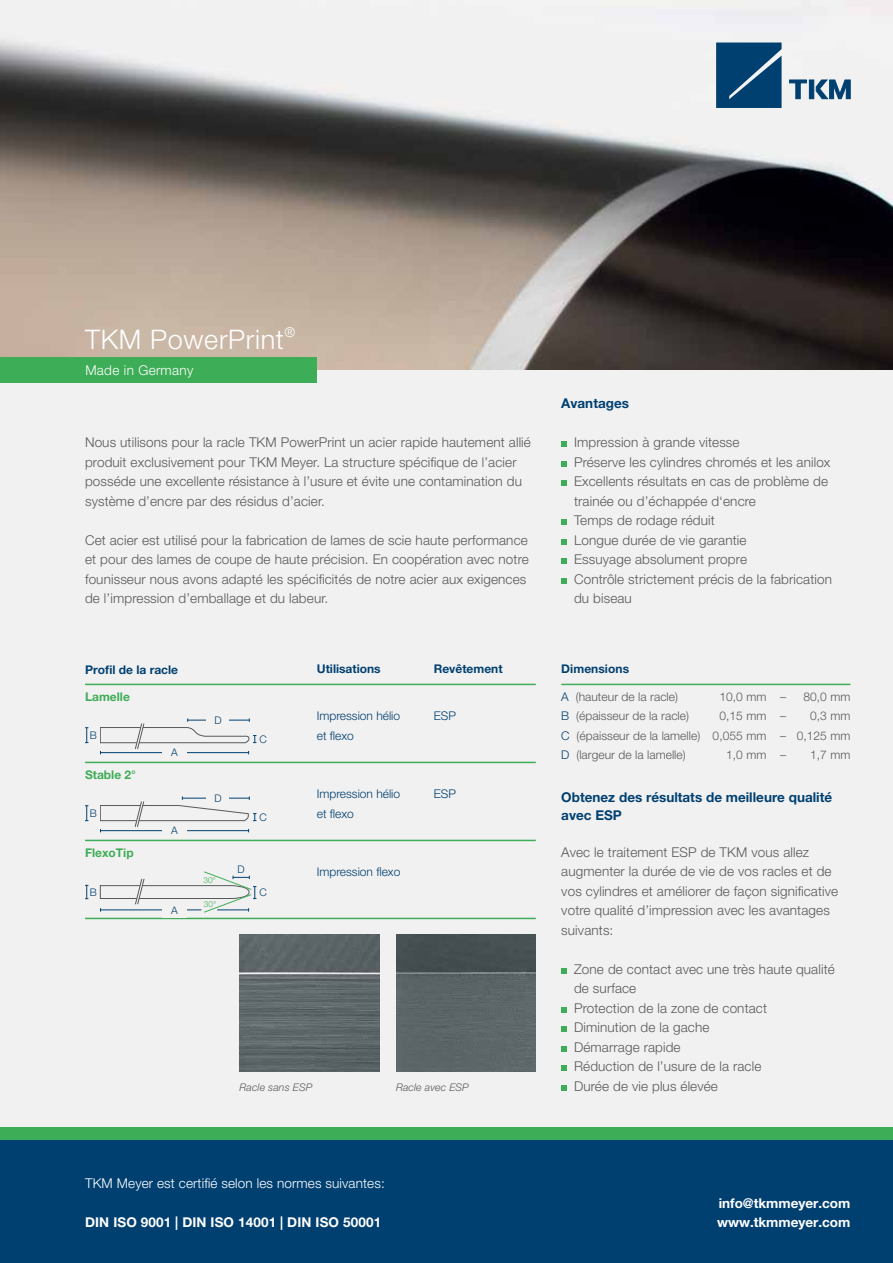
<style>
.page{position:relative;width:893px;height:1263px;background:#fff}
.page>*{position:absolute;margin:0;border:0;box-sizing:border-box;transform-origin:0 0}
.t1{font:300 27px "Helvetica Neue LT Pro";letter-spacing:.025em;color:#fff}
.t2{font:300 13.5px/19.5px "Helvetica Neue LT Pro";letter-spacing:.01em;color:#58595b}
.t3{font:700 13.5px/19.5px "Helvetica Neue LT Pro";letter-spacing:.005em;color:#fff}
.t4{font:300 13.5px "Helvetica Neue LT Pro";letter-spacing:.01em;color:#fff}
.t5{font:700 13.5px/18px "Helvetica Neue LT Pro";color:#004071}
.t6{font:300 12px/19.5px "Helvetica Neue LT Pro";letter-spacing:.005em;color:#58595b;text-align:right}
.t7{font:300 12px/19.5px "Helvetica Neue LT Pro";color:#004071}
.t8{font:700 12px "Helvetica Neue LT Pro";color:#004071}
.t9{font:700 12px "Helvetica Neue LT Pro";color:#3ead57}
.t10{font:italic 300 10.5px "Helvetica Neue LT Pro";letter-spacing:.01em;color:#58595b}
.t11{font:300 10.5px "Helvetica Neue LT Pro";color:#004071}
.t12{font:300 8.25px "Helvetica Neue LT Pro";color:#3ead57}
.s1{color:#004071}
</style>
<div class="page">
<div style="left:0;top:370px;width:893px;height:757px;background:#f2f1f1"></div>
<div style="left:0;top:1140px;width:893px;height:123px;background:#004071"></div>
<div style="left:0;top:1127px;width:893px;height:13px;background:#3ead57"></div>
<img style="left:0;top:0;width:893px;height:370px">
<svg style="left:716px;top:43px;width:66px;height:65px;background:#104c79"></svg>
<svg style="left:789px;top:80px;width:61px;height:19px"></svg>
<svg style="left:561px;top:441px;width:6px;height:6px"></svg>
<svg style="left:561px;top:461px;width:6px;height:6px"></svg>
<svg style="left:561px;top:480px;width:6px;height:6px"></svg>
<svg style="left:561px;top:519px;width:6px;height:6px"></svg>
<svg style="left:561px;top:539px;width:6px;height:6px"></svg>
<svg style="left:561px;top:558px;width:6px;height:6px"></svg>
<svg style="left:561px;top:578px;width:6px;height:6px"></svg>
<hr style="left:85px;top:684px;width:451px;height:1px;background:#3ead57">
<hr style="left:85px;top:762px;width:451px;height:1px;background:#3ead57">
<hr style="left:85px;top:840px;width:451px;height:1px;background:#3ead57">
<hr style="left:85px;top:918px;width:451px;height:1px;background:#3ead57">
<div style="left:162px;top:749px;width:25px;height:11px;background:#f3f2f1"></div>
<div style="left:207px;top:716px;width:22px;height:11px;background:#f3f2f1"></div>
<div style="left:260px;top:731px;width:9px;height:16px;background:#f3f2f1"></div>
<svg style="left:100px;top:718px;width:156px;height:36px"></svg>
<svg style="left:85px;top:727px;width:3px;height:16px"></svg>
<div style="left:90px;top:727px;width:9px;height:16px;background:#f3f2f1"></div>
<hr style="left:561px;top:684px;width:289px;height:1px;background:#3ead57">
<div style="left:162px;top:827px;width:25px;height:11px;background:#f3f2f1"></div>
<div style="left:207px;top:794px;width:22px;height:11px;background:#f3f2f1"></div>
<div style="left:260px;top:809px;width:9px;height:16px;background:#f3f2f1"></div>
<svg style="left:100px;top:796px;width:156px;height:36px"></svg>
<svg style="left:85px;top:805px;width:3px;height:16px"></svg>
<div style="left:90px;top:805px;width:9px;height:16px;background:#f3f2f1"></div>
<div style="left:162px;top:906px;width:25px;height:11px;background:#f3f2f1"></div>
<div style="left:260px;top:886px;width:9px;height:13px;background:#f3f2f1"></div>
<svg style="left:85px;top:885px;width:3px;height:14px"></svg>
<div style="left:90px;top:885px;width:9px;height:14px;background:#f3f2f1"></div>
<svg style="left:100px;top:871px;width:156px;height:42px"></svg>
<svg style="left:561px;top:968px;width:6px;height:6px"></svg>
<svg style="left:561px;top:1007px;width:6px;height:6px"></svg>
<svg style="left:561px;top:1026px;width:6px;height:6px"></svg>
<svg style="left:561px;top:1046px;width:6px;height:6px"></svg>
<svg style="left:561px;top:1065px;width:6px;height:6px"></svg>
<svg style="left:561px;top:1085px;width:6px;height:6px"></svg>
<img style="left:397px;top:935px;width:139px;height:137px">
<img style="left:240px;top:935px;width:139px;height:137px">
<div style="left:0;top:357px;width:317px;height:26px;background:#3ead57"></div>
<h1 class="t1" style="left:85px;top:323px;width:212px">TKM PowerPrint<sup>®</sup></h1>
<p class="t4" style="left:85px;top:362px;width:110px">Made in Germany</p>
<p class="t2" style="left:85px;top:432px;width:447px">Nous utilisons pour la racle TKM PowerPrint un acier rapide hautement allié produit exclusivement pour TKM Meyer. La structure spécifique de l’acier posséde une excellente résistance à l’usure et évite une contamination du système d’encre par des résidus d’acier.</p>
<p class="t2" style="left:85px;top:530px;width:445px">Cet acier est utilisé pour la fabrication de lames de scie haute performance et pour des lames de coupe de haute précision. En coopération avec notre founisseur nous avons adapté les spécificités de notre acier aux exigences de l’impression d’emballage et du labeur.</p>
<p class="t8" style="left:85px;top:662px;width:95px">Profil de la racle</p>
<p class="t9" style="left:85px;top:689px;width:46px">Lamelle</p>
<p class="t11" style="left:90px;top:729px;width:9px">B</p>
<p class="t9" style="left:85px;top:767px;width:53px">Stable 2°</p>
<p class="t11" style="left:171px;top:746px;width:8px">A</p>
<p class="t11" style="left:214px;top:714px;width:9px">D</p>
<p class="t11" style="left:260px;top:733px;width:9px">C</p>
<p class="t8" style="left:317px;top:662px;width:65px">Utilisations</p>
<p class="t7" style="left:317px;top:706px;width:85px">Impression hélio et flexo</p>
<p class="t8" style="left:434px;top:662px;width:70px">Revêtement</p>
<p class="t7" style="left:434px;top:706px;width:24px">ESP</p>
<p class="t5" style="left:561px;top:394px;width:69px">Avantages</p>
<p class="t2" style="left:574px;top:432px;width:260px">Impression à grande vitesse<br>Préserve les cylindres chromés et les anilox<br>Excellents résultats en cas de problème de trainée ou d’échappée d‘encre<br>Temps de rodage réduit<br>Longue durée de vie garantie<br>Essuyage absolument propre<br>Contrôle strictement précis de la fabrication du biseau</p>
<p class="t8" style="left:561px;top:662px;width:69px">Dimensions</p>
<p class="t6" style="left:561px;top:687px;width:140px;text-align:left"><span class="s1">A</span> (hauteur de la racle)<br><span class="s1">B</span> (épaisseur de la racle)<br><span class="s1">C</span> (épaisseur de la lamelle)<br><span class="s1">D</span> (largeur de la lamelle)</p>
<p class="t6" style="left:713px;top:687px;width:55px">10,0 mm<br>0,15 mm<br>0,055 mm<br>1,0 mm</p>
<p class="t6" style="left:797px;top:687px;width:55px">80,0 mm<br>0,3 mm<br>0,125 mm<br>1,7 mm</p>
<p class="t6" style="left:780px;top:687px;width:7px;text-align:justify">– – – –</p>
<p class="t11" style="left:90px;top:807px;width:9px">B</p>
<p class="t9" style="left:85px;top:845px;width:50px">FlexoTip</p>
<p class="t11" style="left:171px;top:824px;width:8px">A</p>
<p class="t11" style="left:214px;top:792px;width:9px">D</p>
<p class="t11" style="left:260px;top:811px;width:9px">C</p>
<p class="t11" style="left:238px;top:863px;width:9px">D</p>
<p class="t12" style="left:203px;top:875px;width:14px">30°</p>
<p class="t12" style="left:204px;top:899px;width:14px">30°</p>
<p class="t11" style="left:90px;top:886px;width:9px">B</p>
<p class="t11" style="left:260px;top:886px;width:9px">C</p>
<p class="t11" style="left:171px;top:903px;width:8px">A</p>
<p class="t7" style="left:317px;top:784px;width:85px">Impression hélio et flexo</p>
<p class="t7" style="left:317px;top:862px;width:85px">Impression flexo</p>
<p class="t7" style="left:434px;top:784px;width:24px">ESP</p>
<p class="t5" style="left:561px;top:788px;width:272px">Obtenez des résultats de meilleure qualité avec ESP</p>
<p class="t2" style="left:561px;top:842px;width:278px">Avec le traitement ESP de TKM vous allez augmenter la durée de vie de vos racles et de vos cylindres et améliorer de façon significative votre qualité d’impression avec les avantages suivants:</p>
<p class="t2" style="left:574px;top:959px;width:262px">Zone de contact avec une très haute qualité de surface<br>Protection de la zone de contact<br>Diminution de la gache<br>Démarrage rapide<br>Réduction de l’usure de la racle</p>
<p class="t10" style="left:240px;top:1081px;width:74px">Racle sans ESP</p>
<p class="t10" style="left:396px;top:1081px;width:74px">Racle avec ESP</p>
<p class="t2" style="left:574px;top:1076px;width:145px">Durée de vie plus élevée</p>
<p class="t4" style="left:85px;top:1175px;width:301px">TKM Meyer est certifié selon les normes suivantes:</p>
<p class="t3" style="left:85px;top:1212px;width:298px">DIN ISO 9001 | DIN ISO 14001 | DIN ISO 50001</p>
<p class="t3" style="left:717px;top:1193px;width:135px">info@tkmmeyer.com www.tkmmeyer.com</p>
</div>
